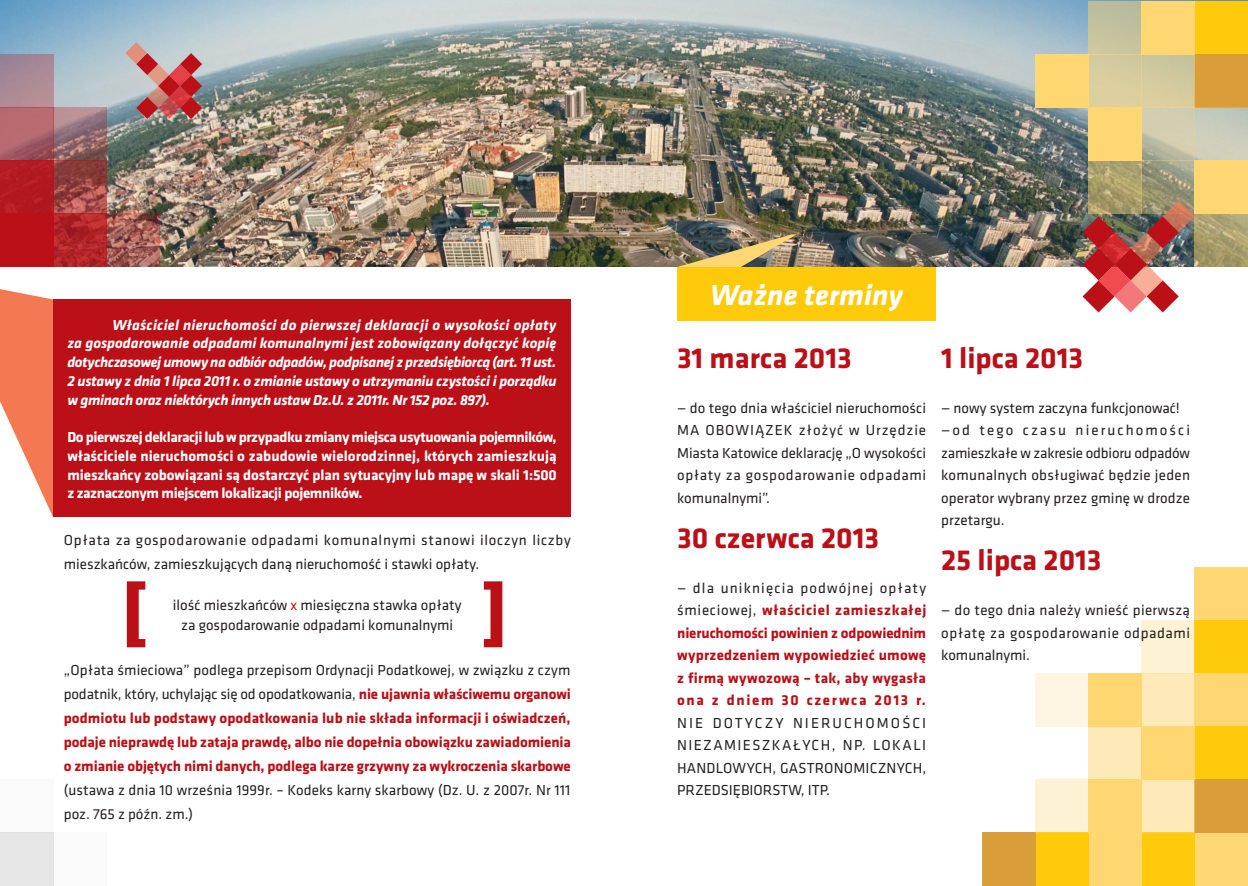
<style>
.page{position:relative;width:1248px;height:886px;background:#fff}
.page>*{position:absolute;margin:0;border:0;box-sizing:border-box;transform-origin:0 0}
.t1{font:700 72px "Klavika";color:#bb1018;scale:1.15 1}
.t2{font:700 30px "Klavika";color:#bb1018}
.t3{font:italic 700 30px "Klavika";color:#fff}
.t4{font:15px/22.5px "Klavika";letter-spacing:.005em;color:#231f20;text-align:justify}
.t5{font:700 15px/22.5px "Klavika";letter-spacing:.015em;color:#bb1018;text-align:justify}
.t6{font:italic 700 15px/18.8px "Klavika";letter-spacing:-.025em;color:#fff;text-align:justify}
.t7{font:700 15px/18.8px "Klavika";letter-spacing:-.025em;color:#fff;text-align:justify}
.t8{font:15px/24px "Klavika";letter-spacing:.045em;color:#231f20}
.s1{color:#bb1018}
.s2{font-weight:400;color:#231f20}
</style>
<div class="page">
<img style="left:0;top:0;width:1247px;height:267px">
<svg style="left:0;top:289px;width:53px;height:228px"></svg>
<div style="left:677px;top:267px;width:258px;height:53px;background:#feca0a"></div>
<div style="left:1194px;top:833px;width:53px;height:53px;background:#fed672"></div>
<div style="left:1194px;top:567px;width:53px;height:53px;background:#fed672"></div>
<div style="left:1141px;top:833px;width:53px;height:53px;background:#feca0a"></div>
<div style="left:1194px;top:620px;width:53px;height:53px;background:#feca0a"></div>
<div style="left:1088px;top:833px;width:53px;height:53px;background:#fed672"></div>
<div style="left:1194px;top:673px;width:53px;height:53px;background:#fed672"></div>
<div style="left:1035px;top:833px;width:53px;height:53px;background:#feca0a"></div>
<div style="left:1194px;top:726px;width:53px;height:54px;background:#feca0a"></div>
<div style="left:1194px;top:1px;width:53px;height:53px;background:#feca0a"></div>
<div style="left:981px;top:833px;width:54px;height:53px;background:#d99e3a"></div>
<div style="left:1194px;top:780px;width:53px;height:53px;background:#d99e3a"></div>
<div style="left:1194px;top:54px;width:53px;height:53px;background:#d99e3a"></div>
<svg style="left:106px;top:213px;width:53px;height:54px"></svg>
<svg style="left:53px;top:160px;width:53px;height:53px"></svg>
<div style="left:1141px;top:780px;width:53px;height:53px;background:#feeab8"></div>
<div style="left:1088px;top:54px;width:53px;height:53px;background:#dace9f"></div>
<div style="left:1141px;top:54px;width:53px;height:53px;background:#d2ca9f"></div>
<div style="left:1088px;top:780px;width:53px;height:53px;background:#fed672"></div>
<div style="left:1088px;top:107px;width:53px;height:53px;background:#fed672"></div>
<div style="left:1141px;top:726px;width:53px;height:54px;background:#fed672"></div>
<div style="left:1035px;top:54px;width:53px;height:53px;background:#fed672"></div>
<div style="left:1141px;top:1px;width:53px;height:53px;background:#fed672"></div>
<div style="left:1141px;top:673px;width:53px;height:53px;background:#feeab8"></div>
<svg style="left:1194px;top:213px;width:53px;height:53px"></svg>
<div style="left:1141px;top:620px;width:53px;height:53px;background:#fef2d4"></div>
<svg style="left:1141px;top:107px;width:53px;height:53px;fill:#d2ceb1"></svg>
<div style="left:1088px;top:673px;width:53px;height:53px;background:#fed672"></div>
<div style="left:1194px;top:160px;width:53px;height:53px;background:#fed672"></div>
<div style="left:1035px;top:673px;width:53px;height:53px;background:#fef6e3"></div>
<div style="left:1194px;top:107px;width:53px;height:53px;background:linear-gradient(to right,#cdcebb,#c6cbbd)"></div>
<div style="left:1088px;top:726px;width:53px;height:54px;background:#feeab8"></div>
<svg style="left:1088px;top:160px;width:53px;height:40px"></svg>
<div style="left:1088px;top:1px;width:53px;height:53px;background:linear-gradient(to right,#c5c39e,#bdbf9c)"></div>
<div style="left:1035px;top:780px;width:53px;height:53px;background:#fef2d4"></div>
<svg style="left:1141px;top:160px;width:53px;height:40px"></svg>
<svg style="left:53px;top:213px;width:53px;height:54px"></svg>
<svg style="left:53px;top:107px;width:53px;height:53px"></svg>
<div style="left:0;top:54px;width:53px;height:53px;background:linear-gradient(to right,#a28594,#b18d97)"></div>
<div style="left:0;top:213px;width:53px;height:54px;background:#bb1018"></div>
<div style="left:0;top:160px;width:53px;height:53px;background:#b11920"></div>
<svg style="left:0;top:107px;width:53px;height:53px;fill:#b76a71"></svg>
<img style="left:677px;top:234px;width:119px;height:33px">
<svg style="left:125px;top:42px;width:77px;height:77px"></svg>
<div style="left:53px;top:833px;width:53px;height:53px;background:#fafafa"></div>
<div style="left:0;top:780px;width:53px;height:53px;background:#fafafa"></div>
<div style="left:0;top:833px;width:53px;height:53px;background:#e6e6e7"></div>
<img style="left:1082px;top:200px;width:112px;height:112px">
<div style="left:53px;top:299px;width:517px;height:218px;background:#bb1018"></div>
<p class="t6" style="left:67px;top:316px;width:490px;text-indent:45px">Właściciel nieruchomości do pierwszej deklaracji o wysokości opłaty za gospodarowanie odpadami komunalnymi jest zobowiązany dołączyć kopię dotychczasowej umowy na odbiór odpadów, podpisanej z przedsiębiorcą (art. 11 ust.<br>2 ustawy z dnia 1 lipca 2011 r. o zmianie ustawy o utrzymaniu czystości i porządku w gminach oraz niektórych innych ustaw Dz.U. z 2011r. Nr 152 poz. 897).</p>
<p class="t7" style="left:67px;top:428px;width:491px">Do pierwszej deklaracji lub w przypadku zmiany miejsca usytuowania pojemników, właściciele nieruchomości o zabudowie wielorodzinnej, których zamieszkują mieszkańcy zobowiązani są dostarczyć plan sytuacyjny lub mapę w skali 1:500 z zaznaczonym miejscem lokalizacji pojemników.</p>
<p class="t8" style="left:64px;top:528px;width:508px">Opłata za gospodarowanie odpadami komunalnymi stanowi iloczyn liczby mieszkańców, zamieszkujących daną nieruchomość i stawki opłaty.</p>
<p class="t4" style="left:173px;top:595px;width:290px;line-height:20.4px;text-align:center">ilość mieszkańców <span class="s1">x</span> miesięczna stawka opłaty za gospodarowanie odpadami komunalnymi</p>
<p class="t5" style="left:64px;top:658px;width:508px;line-height:24px"><span class="s2">„Opłata śmieciowa” podlega przepisom Ordynacji Podatkowej, w związku z czym podatnik, który, uchylając się od opodatkowania,</span> nie ujawnia właściwemu organowi podmiotu lub podstawy opodatkowania lub nie składa informacji i oświadczeń, podaje nieprawdę lub zataja prawdę, albo nie dopełnia obowiązku zawiadomienia o zmianie objętych nimi danych, podlega karze grzywny za wykroczenia skarbowe</p>
<p class="t4" style="left:64px;top:778px;width:508px;line-height:24px">(ustawa z dnia 10 września 1999r. – Kodeks karny skarbowy (Dz. U. z 2007r. Nr 111 poz. 765 z późn. zm.)</p>
<h1 class="t1" style="left:121px;top:575px;width:24px">[</h1>
<h1 class="t1" style="left:482px;top:575px;width:24px">]</h1>
<h2 class="t3" style="left:710px;top:279px;width:194px">Ważne terminy</h2>
<h2 class="t2" style="left:677px;top:341px;width:176px">31 marca 2013</h2>
<p class="t4" style="left:677px;top:397px;width:250px">— do tego dnia właściciel nieruchomości MA OBOWIĄZEK złożyć w Urzędzie Miasta Katowice deklarację „O wysokości opłaty za gospodarowanie odpadami komunalnymi”.</p>
<h2 class="t2" style="left:677px;top:521px;width:203px">30 czerwca 2013</h2>
<p class="t5" style="left:677px;top:577px;width:250px"><span class="s2">— dla uniknięcia podwójnej opłaty śmieciowej,</span> właściciel zamieszkałej nieruchomości powinien z odpowiednim wyprzedzeniem wypowiedzieć umowę z firmą wywozową – tak, aby wygasła ona z dniem 30 czerwca 2013 r.</p>
<p class="t4" style="left:677px;top:712px;width:250px">NIE DOTYCZY NIERUCHOMOŚCI NIEZAMIESZKAŁYCH, NP. LOKALI HANDLOWYCH, GASTRONOMICZNYCH, PRZEDSIĘBIORSTW, ITP.</p>
<h2 class="t2" style="left:941px;top:341px;width:143px">1 lipca 2013</h2>
<p class="t4" style="left:941px;top:397px;width:250px;text-align:left">— nowy system zaczyna funkcjonować! —od tego czasu nieruchomości zamieszkałe w zakresie odbioru odpadów komunalnych obsługiwać będzie jeden operator wybrany przez gminę w drodze przetargu.</p>
<h2 class="t2" style="left:941px;top:544px;width:162px">25 lipca 2013</h2>
<p class="t4" style="left:941px;top:599px;width:250px">— do tego dnia należy wnieść pierwszą opłatę za gospodarowanie odpadami komunalnymi.</p>
</div>
